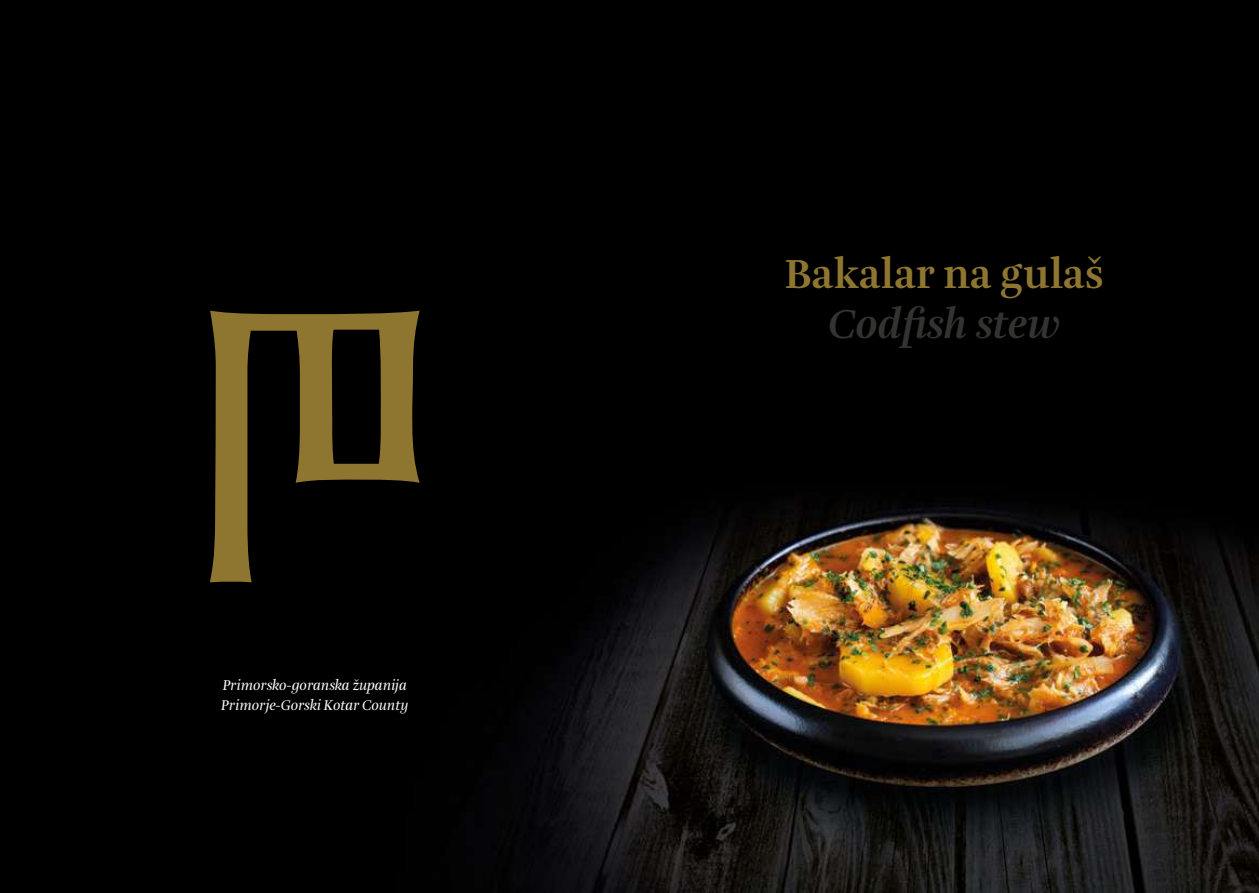
<style>
.page{position:relative;width:1259px;height:893px;background:#fff}
.page>*{position:absolute;margin:0;border:0;box-sizing:border-box;transform-origin:0 0}
.t1{font:700 42px "Amalia Pro";color:#8f7630}
.t2{font:italic 700 42px "Amalia Pro";color:#333332}
.t3{font:italic 14.55px/19.5px "Amalia Pro";color:#fff}
</style>
<div class="page">
<img style="left:0;top:0;width:1259px;height:893px">
<svg style="left:210px;top:311px;width:210px;height:271px;background:#312810"></svg>
<p class="t3" style="left:221px;top:676px;width:188px">Primorsko-goranska županija<br>Primorje-Gorski Kotar County</p>
<h1 class="t1" style="left:785px;top:248px;width:320px">Bakalar na gulaš</h1>
<h1 class="t2" style="left:828px;top:298px;width:233px">Codfish stew</h1>
</div>
